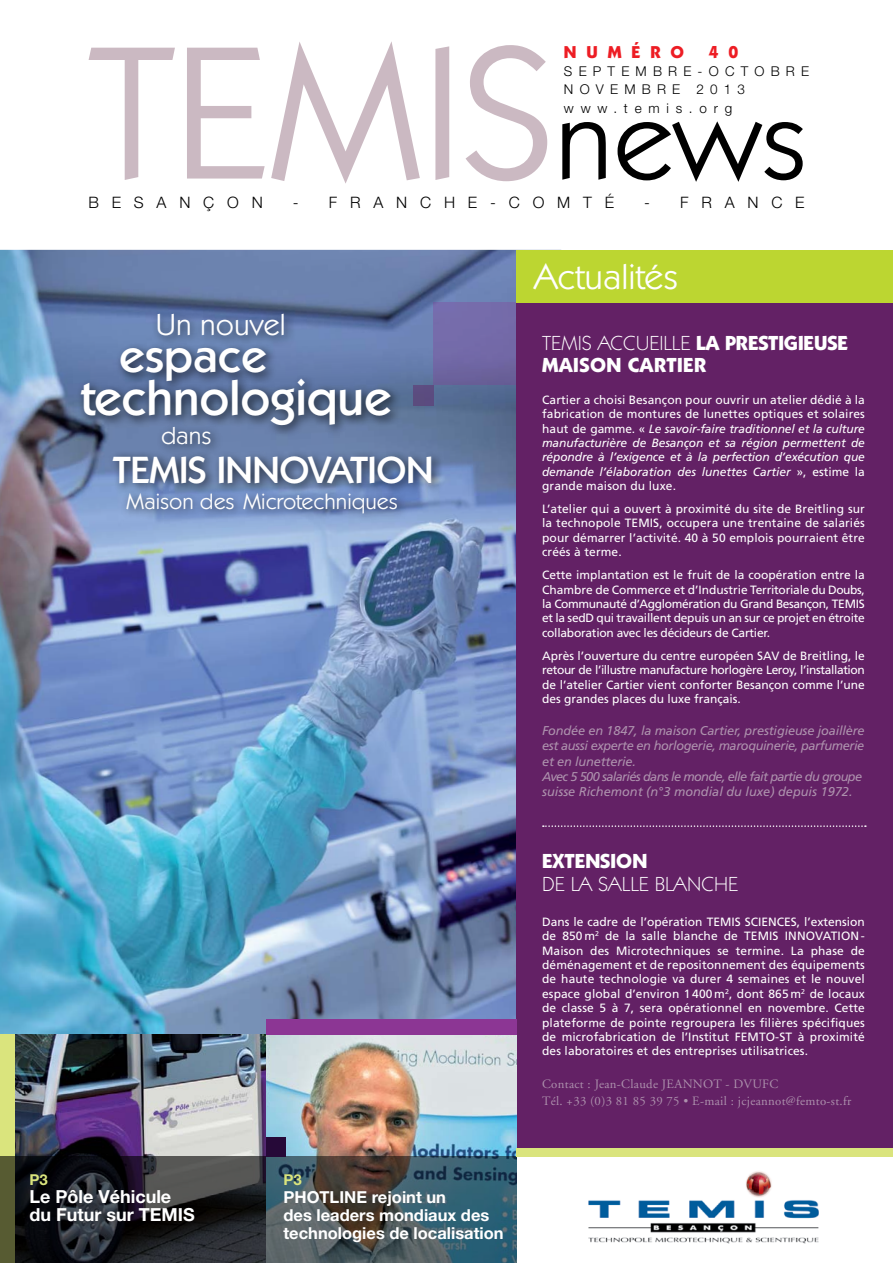
<style>
.page{position:relative;width:893px;height:1263px;background:#fff}
.page>*{position:absolute;margin:0;border:0;box-sizing:border-box;transform-origin:0 0}
.t1{font:300 181.5px "Koblenz";color:#cbb9c2}
.t2{font:500 48px "Koblenz";color:#fff}
.t3{font:500 45px "Koblenz";color:#fff}
.t4{font:500 36.3px "Koblenz";color:#fff}
.t5{font:300 34.5px "Koblenz";color:#fff}
.t6{font:300 29.25px "Koblenz";color:#fff}
.t7{font:300 23.7px "Koblenz";color:#fff}
.t8{font:300 21.3px "Koblenz";color:#fff}
.t9{font:700 19.5px/22.5px "Koblenz";letter-spacing:.02em;color:#fff}
.t10{font:200 19.5px "Koblenz";color:#fff}
.t11{font:700 19.5px "Koblenz";color:#fff}
.t12{font:700 18px/18px "Helvetica Neue";color:#fff}
.t13{font:700 16.5px/18px "Helvetica Neue";color:#fff}
.t14{font:700 16.5px "Koblenz";letter-spacing:.6em;color:#ed1d24}
.t15{font:300 15.75px "Helvetica Neue";letter-spacing:.815em;color:#000}
.t16{font:700 15px "Helvetica Neue";color:#dae47d}
.t17{font:300 13.5px/18.3px "Helvetica Neue";letter-spacing:.46em;color:#000}
.t18{font:italic 12.75px/15.3px "Frutiger";letter-spacing:-.01em;color:#ad91ad}
.t19{font:12.75px/16.5px "Adobe Garamond";letter-spacing:.025em;color:#ad91ad}
.t20{font:12px/14.4px "Frutiger";letter-spacing:.005em;color:#fff;text-align:justify}
.t21{font:italic 12px/14.4px "Frutiger";color:#fff;text-align:justify}
.s1{font-size:108px;color:#000}
.s2{font-weight:200}
.s3{font-style:normal}
</style>
<div class="page">
<img style="left:0;top:250px;width:517px;height:784px">
<img style="left:588px;top:1171px;width:231px;height:73px">
<div style="left:517px;top:296px;width:376px;height:856px;background:#632165"></div>
<img style="left:266px;top:1034px;width:251px;height:123px">
<img style="left:15px;top:1034px;width:251px;height:123px">
<div style="left:517px;top:250px;width:376px;height:52px;background:#bcd631"></div>
<div style="left:433px;top:302px;width:83px;height:83px;background:linear-gradient(to bottom,#796fb0,#6b629d)"></div>
<div style="left:413px;top:385px;width:20px;height:20px;background:#5b4c80"></div>
<div style="left:0;top:1034px;width:15px;height:229px;background:#dae47d"></div>
<svg style="left:266px;top:1157px;width:251px;height:106px;background:#42565d"></svg>
<div style="left:517px;top:1148px;width:376px;height:9px;background:#dae47d"></div>
<svg style="left:0;top:1157px;width:266px;height:106px;background:#272829"></svg>
<div style="left:266px;top:1137px;width:20px;height:20px;background:#260938"></div>
<div style="left:267px;top:1019px;width:250px;height:15px;background:#8c3694"></div>
<svg style="left:543px;top:825px;width:323px;height:2px"></svg>
<div style="left:157px;top:421px;width:65px;height:35px;background:#000;opacity:.7"></div>
<div style="left:121px;top:488px;width:288px;height:36px;background:#000;opacity:.7"></div>
<div style="left:152px;top:308px;width:144px;height:39px;background:#000;opacity:.7"></div>
<div style="left:115px;top:342px;width:162px;height:51px;background:#000;opacity:.7"></div>
<div style="left:108px;top:450px;width:336px;height:45px;background:#000;opacity:.7"></div>
<div style="left:76px;top:374px;width:326px;height:63px;background:#000;opacity:.7"></div>
<h1 class="t1" style="left:89px;top:6px;width:719px">TEMIS<span class="s1">news</span></h1>
<h3 class="t14" style="left:564px;top:42px;width:122px">NUMÉRO</h3>
<h3 class="t14" style="left:709px;top:42px;width:31px">4 0</h3>
<p class="t17" style="left:564px;top:62px;width:247px">SEPTEMBRE-OCTOBRE<br>NOVEMBRE 2013<br>WWW.TEMIS.ORG</p>
<h3 class="t15" style="left:88px;top:192px;width:176px">BESANÇON</h3>
<h3 class="t15" style="left:293px;top:192px;width:323px">- FRANCHE-COMTÉ</h3>
<h3 class="t15" style="left:644px;top:192px;width:162px">- FRANCE</h3>
<h3 class="t6" style="left:156px;top:307px;width:131px">Un nouvel</h3>
<h3 class="t3" style="left:119px;top:329px;width:149px">espace</h3>
<h2 class="t2" style="left:81px;top:369px;width:312px">technologique</h2>
<h3 class="t7" style="left:161px;top:421px;width:52px">dans</h3>
<h3 class="t4" style="left:113px;top:448px;width:322px">TEMIS INNOVATION</h3>
<h3 class="t8" style="left:126px;top:489px;width:273px">Maison des Microtechniques</h3>
<p class="t16" style="left:29px;top:1170px;width:20px">P3</p>
<h3 class="t12" style="left:29px;top:1187px;width:167px">Le Pôle Véhicule du Futur sur TEMIS</h3>
<p class="t16" style="left:283px;top:1170px;width:20px">P3</p>
<h3 class="t13" style="left:283px;top:1187px;width:222px">PHOTLINE rejoint un<br>des leaders mondiaux des technologies de localisation</h3>
<h3 class="t5" style="left:534px;top:256px;width:146px">Actualités</h3>
<h3 class="t9" style="left:542px;top:332px;width:308px"><span class="s2">TEMIS ACCUEILLE</span> LA PRESTIGIEUSE<br>MAISON CARTIER</h3>
<p class="t21" style="left:542px;top:392px;width:324px"><span class="s3">Cartier a choisi Besançon pour ouvrir un atelier dédié à la fabrication de montures de lunettes optiques et solaires haut de gamme. «</span> Le savoir-faire traditionnel et la culture manufacturière de Besançon et sa région permettent de répondre à l’exigence et à la perfection d’exécution que demande l’élaboration des lunettes Cartier <span class="s3">», estime la grande maison du luxe.</span></p>
<p class="t20" style="left:542px;top:502px;width:324px">L’atelier qui a ouvert à proximité du site de Breitling sur la technopole TEMIS, occupera une trentaine de salariés pour démarrer l’activité. 40 à 50 emplois pourraient être créés à terme.</p>
<p class="t20" style="left:542px;top:568px;width:324px">Cette implantation est le fruit de la coopération entre la Chambre de Commerce et d’Industrie Territoriale du Doubs, la Communauté d’Agglomération du Grand Besançon, TEMIS et la sedD qui travaillent depuis un an sur ce projet en étroite collaboration avec les décideurs de Cartier.</p>
<p class="t20" style="left:542px;top:648px;width:324px">Après l’ouverture du centre européen SAV de Breitling, le retour de l’illustre manufacture horlogère Leroy, l’installation de l’atelier Cartier vient conforter Besançon comme l’une des grandes places du luxe français.</p>
<p class="t18" style="left:542px;top:723px;width:324px">Fondée en 1847, la maison Cartier, prestigieuse joaillère est aussi experte en horlogerie, maroquinerie, parfumerie et en lunetterie.<br>Avec 5 500 salariés dans le monde, elle fait partie du groupe suisse Richemont (n°3 mondial du luxe) depuis 1972.</p>
<h3 class="t11" style="left:542px;top:849px;width:103px">EXTENSION</h3>
<h3 class="t10" style="left:542px;top:872px;width:198px">DE LA SALLE BLANCHE</h3>
<p class="t20" style="left:542px;top:914px;width:324px">Dans le cadre de l’opération TEMIS SCIENCES, l’extension de 850m<sup>2</sup> de la salle blanche de TEMIS INNOVATION-Maison des Microtechniques se termine. La phase de déménagement et de repositonnement des équipements de haute technologie va durer 4 semaines et le nouvel espace global d’environ 1 400m<sup>2</sup>, dont 865m<sup>2</sup> de locaux de classe 5 à 7, sera opérationnel en novembre. Cette plateforme de pointe regroupera les filières spécifiques de microfabrication de l’Institut FEMTO-ST à proximité des laboratoires et des entreprises utilisatrices.</p>
<p class="t19" style="left:542px;top:1076px;width:311px">Contact : Jean-Claude JEANNOT - DVUFC<br>Tél. +33 (0)3 81 85 39 75 • E-mail : jcjeannot@femto-st.fr</p>
</div>
